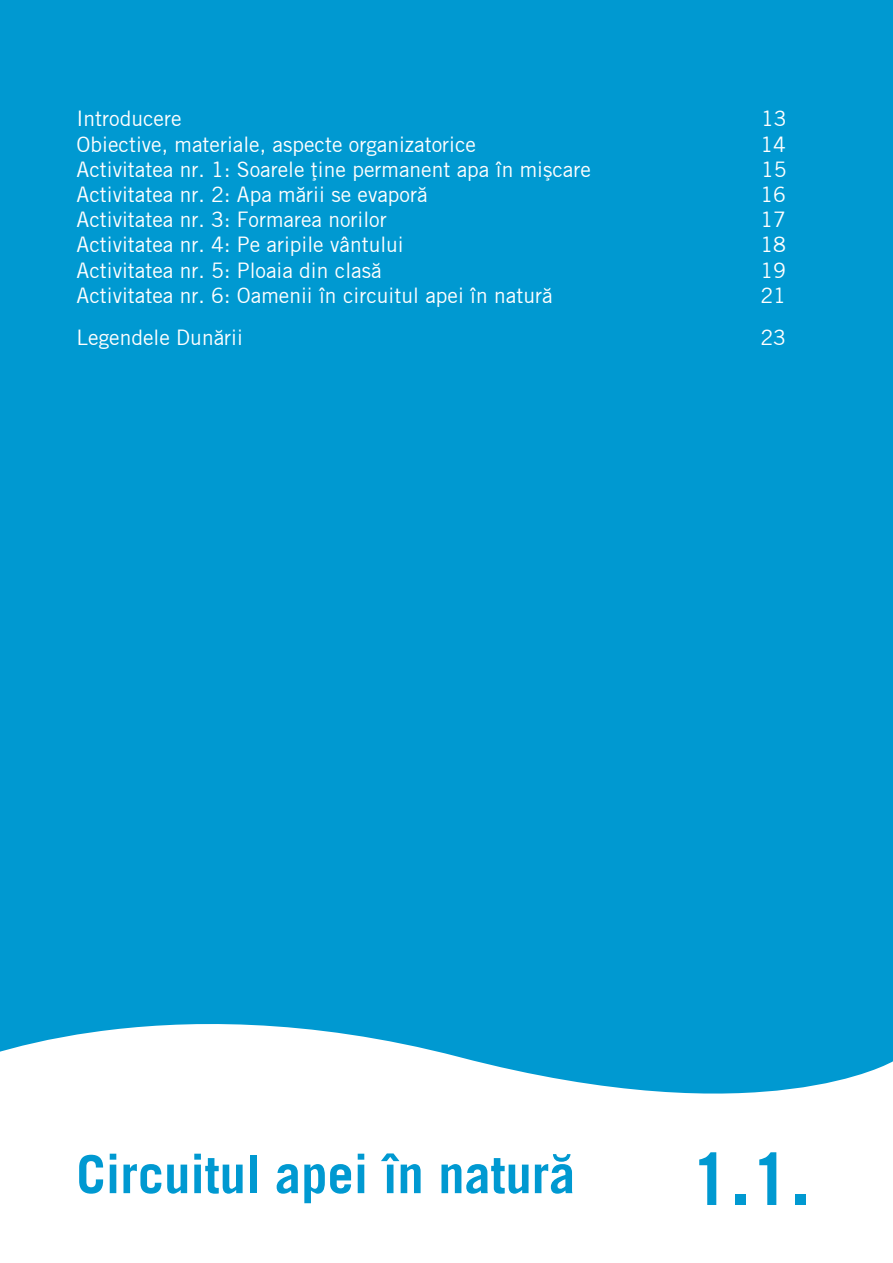
<style>
.page{position:relative;width:893px;height:1263px;background:#fff}
.page>*{position:absolute;margin:0;border:0;box-sizing:border-box;transform-origin:0 0}
.t1{font:700 72px "Rom Trade Gothic LT Std";color:#0099d1}
.t2{font:700 52.5px "Rom Trade Gothic LT Std";color:#0099d1}
.t3{font:21px "Rom Trade Gothic LT Std";color:#fff}
</style>
<div class="page">
<div style="left:0;top:0;width:893px;height:1094px;background:#0099d1"></div>
<p class="t3" style="left:77px;top:106px;width:107px">Introducere</p>
<p class="t3" style="left:761px;top:106px;width:27px">13</p>
<p class="t3" style="left:77px;top:131px;width:401px">Obiective, materiale, aspecte organizatorice</p>
<p class="t3" style="left:760px;top:131px;width:27px">14</p>
<p class="t3" style="left:77px;top:157px;width:516px">Activitatea nr. 1: Soarele †ine permanent apa în mißcare</p>
<p class="t3" style="left:761px;top:157px;width:27px">15</p>
<p class="t3" style="left:77px;top:182px;width:353px">Activitatea nr. 2: Apa mårii se evaporå</p>
<p class="t3" style="left:760px;top:182px;width:27px">16</p>
<p class="t3" style="left:77px;top:207px;width:312px">Activitatea nr. 3: Formarea norilor</p>
<p class="t3" style="left:760px;top:207px;width:27px">17</p>
<p class="t3" style="left:77px;top:232px;width:329px">Activitatea nr. 4: Pe aripile vântului</p>
<p class="t3" style="left:760px;top:232px;width:27px">18</p>
<p class="t3" style="left:77px;top:257px;width:307px">Activitatea nr. 5: Ploaia din claså</p>
<p class="t3" style="left:760px;top:257px;width:27px">19</p>
<p class="t3" style="left:77px;top:283px;width:477px">Activitatea nr. 6: Oamenii în circuitul apei în naturå</p>
<p class="t3" style="left:760px;top:283px;width:27px">21</p>
<p class="t3" style="left:77px;top:325px;width:168px">Legendele Dunårii</p>
<p class="t3" style="left:760px;top:325px;width:27px">23</p>
<h2 class="t2" style="left:77px;top:1142px;width:500px">Circuitul apei în naturå</h2>
<h1 class="t1" style="left:690px;top:1135px;width:122px">1.1.</h1>
</div>
